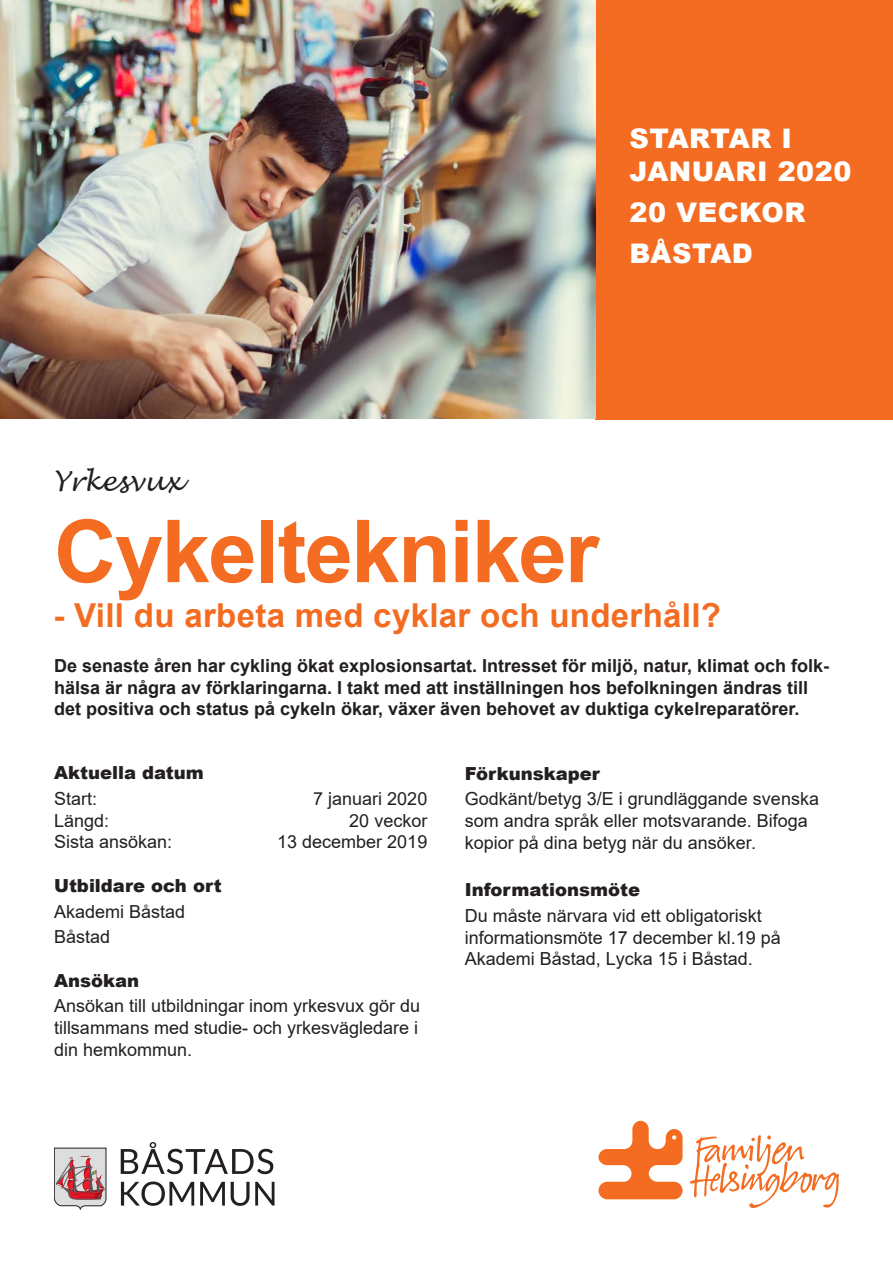
<style>
.page{position:relative;width:893px;height:1263px;background:#fff}
.page>*{position:absolute;margin:0;border:0;box-sizing:border-box;transform-origin:0 0}
.t1{font:700 87px "Arial";letter-spacing:-.02em;color:#f36c21}
.t2{font:700 33px "Arial";letter-spacing:.01em;color:#f36c21}
.t3{font:900 27px/32.4px "Arial";letter-spacing:.02em;color:#fff}
.t4{font:italic 27px "Lucida Handwriting";color:#231f20}
.t5{font:18px/21.6px "Arial";color:#231f20}
.t6{font:700 18px/21.6px "Arial";color:#231f20}
.t7{font:900 18px "Arial";color:#231f20}
.s1{font-weight:900}
.s2{font-style:inherit}
</style>
<div class="page">
<svg style="left:690px;top:1135px;width:149px;height:73px"></svg>
<svg style="left:598px;top:1121px;width:85px;height:78px"></svg>
<div style="left:595px;top:0;width:298px;height:420px;background:#f36c21"></div>
<img style="left:0;top:0;width:595px;height:419px">
<svg style="left:54px;top:1147px;width:53px;height:62px;background:#c1a1a5"></svg>
<svg style="left:121px;top:1142px;width:152px;height:32px"></svg>
<svg style="left:121px;top:1181px;width:73px;height:25px"></svg>
<svg style="left:200px;top:1182px;width:25px;height:23px"></svg>
<svg style="left:231px;top:1182px;width:43px;height:24px"></svg>
<p class="t4" style="left:53px;top:465px;width:130px">Yrkesvux</p>
<p class="t3" style="left:629px;top:122px;width:223px">STARTAR I<br>JANUARI 2020</p>
<p class="t3" style="left:629px;top:195px;width:177px">20 VECKOR</p>
<p class="t3" style="left:629px;top:236px;width:125px">BÅSTAD</p>
<p class="t1" style="left:54px;top:490px;width:546px">Cykeltekniker</p>
<p class="t2" style="left:53px;top:592px;width:669px">- Vill du arbeta med cyklar och underhåll?</p>
<p class="t6" style="left:54px;top:655px;width:777px">De senaste åren har cykling ökat explosionsartat. Intresset för miljö, natur, klimat och folk&shy;hälsa är några av förklaringarna. I takt med att inställningen hos befolkningen ändras till det positiva och status på cykeln ökar, växer även behovet av duktiga cykelreparatörer.</p>
<p class="t7" style="left:54px;top:760px;width:151px">Aktuella datum</p>
<p class="t5" style="left:54px;top:788px;width:45px">Start:</p>
<p class="t5" style="left:313px;top:788px;width:116px">7 januari 2020</p>
<p class="t5" style="left:54px;top:810px;width:57px">Längd:</p>
<p class="t5" style="left:349px;top:810px;width:80px">20 veckor</p>
<p class="t5" style="left:54px;top:831px;width:120px">Sista ansökan:</p>
<p class="t5" style="left:277px;top:831px;width:152px">13 december 2019</p>
<p class="t7" style="left:54px;top:872px;width:169px">Utbildare och ort</p>
<p class="t5" style="left:54px;top:900px;width:133px">Akademi Båstad</p>
<p class="t5" style="left:54px;top:926px;width:58px">Båstad</p>
<p class="t7" style="left:54px;top:967px;width:87px">Ansökan</p>
<p class="t5" style="left:54px;top:995px;width:368px;text-align:justify">Ansökan till utbildningar inom yrkesvux gör du tillsammans med studie- och yrkesvägledare i din hemkommun.</p>
<p class="t5" style="left:465px;top:760px;width:356px;line-height:25.8px"><span class="s1">Förkunskaper<br></span>Godkänt/betyg 3/E i grundläggande svenska</p>
<p class="t5" style="left:465px;top:810px;width:345px">som andra språk eller motsvarande. Bifoga kopior på dina betyg när du ansöker.</p>
<p class="t5" style="left:465px;top:877px;width:299px;line-height:25.8px"><span class="s1">Informationsmöte<br></span>Du måste närvara vid ett obligatoriskt</p>
<p class="t5" style="left:465px;top:926px;width:318px">informationsmöte <span class="s2">17</span> december <span class="s2">kl.19</span> på<br>Akademi Båstad, Lycka 15 i Båstad.</p>
</div>
